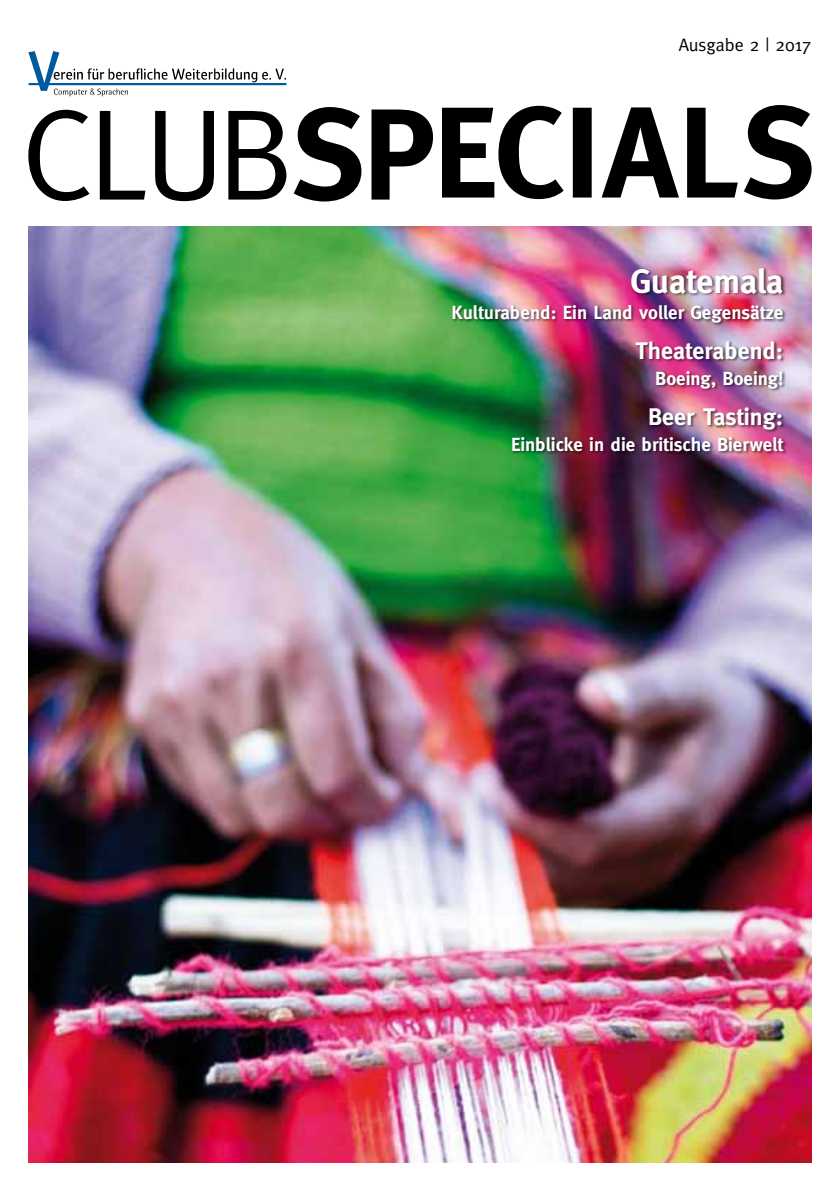
<style>
.page{position:relative;width:840px;height:1191px;background:#fff}
.page>*{position:absolute;margin:0;border:0;box-sizing:border-box;transform-origin:0 0}
.t1{font:700 34px "Meta";color:#fff}
.t2{font:700 24px "Meta";color:#fff}
.t3{font:700 19px "Meta";color:#fff}
.t4{font:18px "Meta";color:#000}
</style>
<div class="page">
<img style="left:28px;top:227px;width:783px;height:935px">
<div style="left:452px;top:267px;width:335px;height:188px;background:#000;opacity:.6"></div>
<svg style="left:28px;top:105px;width:783px;height:96px"></svg>
<svg style="left:28px;top:51px;width:258px;height:45px"></svg>
<p class="t4" style="left:678px;top:34px;width:134px">Ausgabe 2 | 2017</p>
<h1 class="t1" style="left:630px;top:261px;width:154px">Guatemala</h1>
<p class="t3" style="left:451px;top:301px;width:333px">Kulturabend: Ein Land voller Gegensätze</p>
<p class="t2" style="left:635px;top:337px;width:149px">Theaterabend:</p>
<p class="t3" style="left:654px;top:367px;width:129px">Boeing, Boeing!</p>
<p class="t2" style="left:647px;top:403px;width:136px">Beer Tasting:</p>
<p class="t3" style="left:510px;top:434px;width:273px">Einblicke in die britische Bierwelt</p>
</div>
